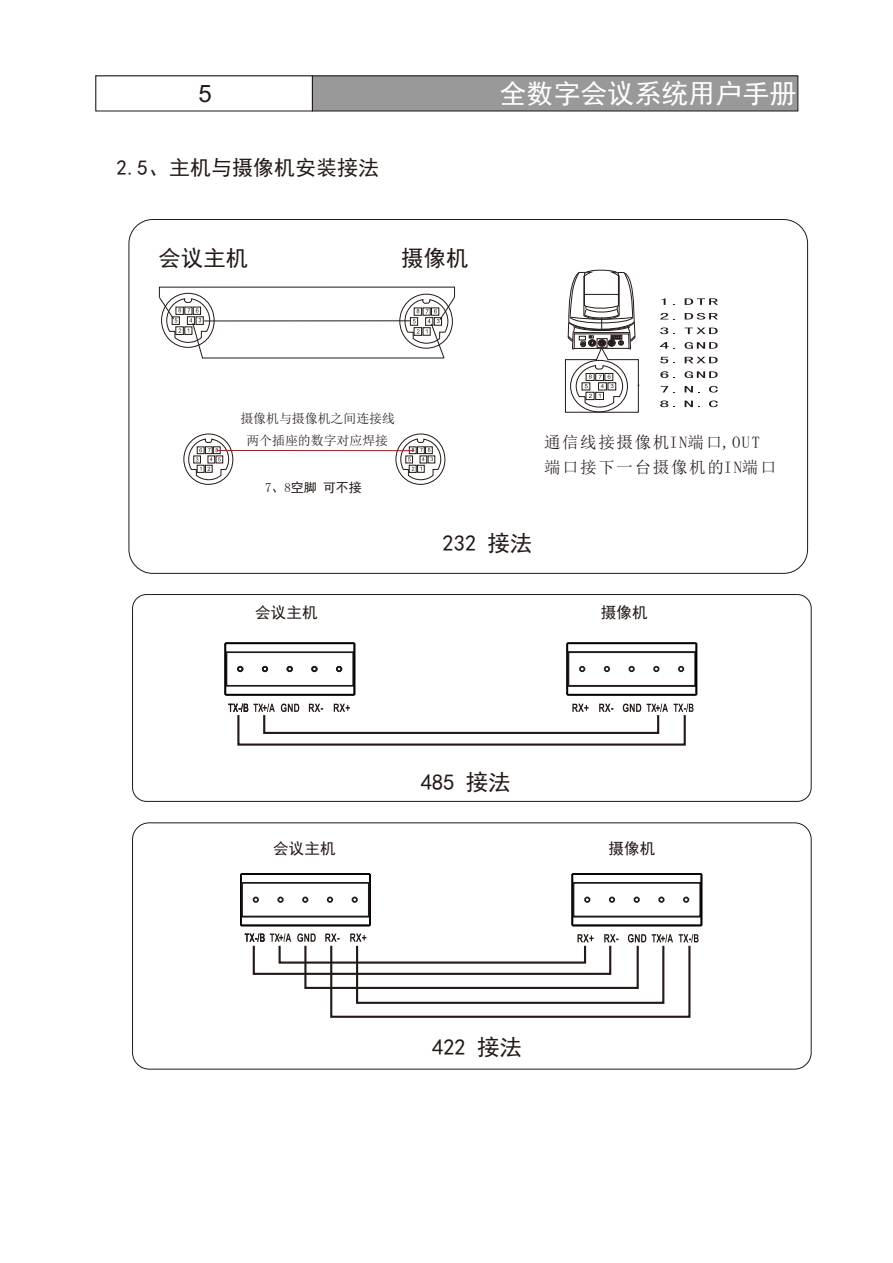
<style>
.page{position:relative;width:893px;height:1263px;background:#fff}
.page>*{position:absolute;margin:0;border:0;box-sizing:border-box;transform-origin:0 0}
.t1{font:27px "Sim Hei";color:#fff}
.t2{font:24px "Arial";color:#231916}
.t3{font:22.5px "Sim Hei";color:#231916}
.t4{font:21px "Sim Hei";color:#231916}
.t5{font:16.5px/25px "Sim Sun";letter-spacing:.1em;color:#231916}
.t6{font:15.6px "Sim Hei";color:#231916}
.t7{font:12.9px/22.4px "Sim Sun";color:#231916;text-align:center}
.t8{font:12.9px "Sim Hei";color:#231916}
.s1{font-family:"Sim Sun"}
</style>
<div class="page">
<div style="left:96px;top:76px;width:702px;height:35px;background:#999"></div>
<svg style="left:95px;top:75px;width:218px;height:37px;background:#f0f0f0"></svg>
<div style="left:312px;top:75px;width:486px;height:36px;border:1px solid #231916"></div>
<div style="left:396px;top:434px;width:49px;height:51px;border:1px solid #231916;border-radius:50%"></div>
<svg style="left:400px;top:439px;width:41px;height:41px"></svg>
<div style="left:184px;top:434px;width:49px;height:51px;border:1px solid #231916;border-radius:50%"></div>
<svg style="left:188px;top:439px;width:41px;height:41px"></svg>
<hr style="left:217px;top:450px;width:197px;height:1px;background:#e60013">
<svg style="left:281px;top:703px;width:18px;height:9px"></svg>
<svg style="left:309px;top:704px;width:14px;height:8px"></svg>
<svg style="left:334px;top:704px;width:16px;height:8px"></svg>
<hr style="left:354px;top:643px;width:1px;height:52px;background:#000">
<hr style="left:225px;top:642px;width:129px;height:2px;background:#000">
<hr style="left:224px;top:643px;width:2px;height:52px;background:#000">
<hr style="left:225px;top:694px;width:129px;height:2px;background:#000">
<svg style="left:226px;top:650px;width:128px;height:37px"></svg>
<hr style="left:567px;top:642px;width:129px;height:2px;background:#000">
<hr style="left:566px;top:643px;width:2px;height:52px;background:#000">
<hr style="left:567px;top:694px;width:129px;height:2px;background:#000">
<svg style="left:567px;top:650px;width:128px;height:37px"></svg>
<svg style="left:623px;top:703px;width:18px;height:9px"></svg>
<svg style="left:599px;top:704px;width:14px;height:8px"></svg>
<svg style="left:572px;top:704px;width:17px;height:8px"></svg>
<div style="left:237px;top:714px;width:449px;height:32px;border:2px solid #231916"></div>
<div style="left:263px;top:714px;width:396px;height:20px;border:2px solid #231916"></div>
<hr style="left:369px;top:874px;width:2px;height:51px;background:#000">
<hr style="left:241px;top:873px;width:129px;height:2px;background:#000">
<hr style="left:240px;top:874px;width:2px;height:51px;background:#000">
<hr style="left:241px;top:924px;width:129px;height:2px;background:#000">
<svg style="left:241px;top:881px;width:129px;height:37px"></svg>
<div style="left:253px;top:896px;width:6px;height:7px;border:2px solid #231916;border-radius:50%"></div>
<div style="left:277px;top:896px;width:7px;height:7px;border:2px solid #231916;border-radius:50%"></div>
<div style="left:302px;top:896px;width:6px;height:7px;border:2px solid #231916;border-radius:50%"></div>
<div style="left:327px;top:896px;width:6px;height:7px;border:2px solid #231916;border-radius:50%"></div>
<div style="left:352px;top:896px;width:6px;height:7px;border:2px solid #231916;border-radius:50%"></div>
<hr style="left:572px;top:873px;width:129px;height:2px;background:#000">
<hr style="left:571px;top:874px;width:2px;height:51px;background:#000">
<hr style="left:572px;top:924px;width:129px;height:2px;background:#000">
<svg style="left:572px;top:881px;width:129px;height:37px"></svg>
<div style="left:584px;top:896px;width:6px;height:7px;border:2px solid #231916;border-radius:50%"></div>
<div style="left:609px;top:896px;width:6px;height:7px;border:2px solid #231916;border-radius:50%"></div>
<div style="left:634px;top:896px;width:6px;height:7px;border:2px solid #231916;border-radius:50%"></div>
<div style="left:658px;top:896px;width:6px;height:7px;border:2px solid #231916;border-radius:50%"></div>
<div style="left:683px;top:896px;width:6px;height:7px;border:2px solid #231916;border-radius:50%"></div>
<div style="left:253px;top:945px;width:358px;height:30px;border:2px solid #231916"></div>
<div style="left:279px;top:945px;width:307px;height:19px;border:2px solid #231916"></div>
<div style="left:304px;top:945px;width:335px;height:44px;border:2px solid #231916"></div>
<div style="left:330px;top:945px;width:360px;height:73px;border:2px solid #231916"></div>
<div style="left:356px;top:945px;width:308px;height:59px;border:2px solid #231916"></div>
<svg style="left:159px;top:297px;width:296px;height:61px"></svg>
<svg style="left:565px;top:269px;width:74px;height:144px"></svg>
<svg style="left:661px;top:298px;width:4px;height:7px"></svg>
<svg style="left:685px;top:298px;width:33px;height:7px"></svg>
<svg style="left:660px;top:313px;width:15px;height:7px"></svg>
<svg style="left:685px;top:313px;width:33px;height:7px"></svg>
<svg style="left:660px;top:327px;width:15px;height:7px"></svg>
<svg style="left:685px;top:328px;width:33px;height:6px"></svg>
<svg style="left:660px;top:342px;width:15px;height:7px"></svg>
<svg style="left:684px;top:342px;width:34px;height:7px"></svg>
<svg style="left:660px;top:357px;width:15px;height:6px"></svg>
<svg style="left:685px;top:357px;width:33px;height:6px"></svg>
<svg style="left:660px;top:371px;width:15px;height:7px"></svg>
<svg style="left:684px;top:371px;width:34px;height:7px"></svg>
<svg style="left:661px;top:386px;width:14px;height:7px"></svg>
<svg style="left:685px;top:386px;width:14px;height:7px"></svg>
<svg style="left:709px;top:386px;width:9px;height:7px"></svg>
<svg style="left:660px;top:400px;width:15px;height:7px"></svg>
<svg style="left:685px;top:401px;width:14px;height:6px"></svg>
<svg style="left:709px;top:400px;width:9px;height:7px"></svg>
<svg style="left:228px;top:703px;width:47px;height:9px"></svg>
<svg style="left:647px;top:703px;width:46px;height:9px"></svg>
<svg style="left:297px;top:933px;width:19px;height:9px"></svg>
<svg style="left:325px;top:933px;width:15px;height:9px"></svg>
<svg style="left:350px;top:933px;width:16px;height:9px"></svg>
<svg style="left:245px;top:933px;width:46px;height:9px"></svg>
<svg style="left:679px;top:934px;width:20px;height:8px"></svg>
<svg style="left:628px;top:934px;width:18px;height:8px"></svg>
<svg style="left:604px;top:934px;width:14px;height:8px"></svg>
<svg style="left:577px;top:934px;width:17px;height:8px"></svg>
<svg style="left:652px;top:934px;width:21px;height:8px"></svg>
<hr style="left:695px;top:643px;width:2px;height:52px;background:#000">
<hr style="left:701px;top:874px;width:1px;height:51px;background:#000">
<div style="left:132px;top:594px;width:679px;height:208px;border:1px solid #231916;border-radius:14px"></div>
<div style="left:132px;top:823px;width:679px;height:246px;border:1px solid #231916;border-radius:17px"></div>
<h2 class="t2" style="left:198px;top:85px;width:15px">5</h2>
<h1 class="t1" style="left:499px;top:80px;width:298px">全数字会议系统用户手册</h1>
<p class="t4" style="left:117px;top:157px;width:264px">2.5、主机与摄像机安装接法</p>
<h3 class="t3" style="left:159px;top:247px;width:91px">会议主机</h3>
<h3 class="t3" style="left:401px;top:247px;width:69px">摄像机</h3>
<p class="t7" style="left:240px;top:407px;width:156px">摄像机与摄像机之间连接线两个插座的数字对应焊接</p>
<p class="t8" style="left:265px;top:481px;width:98px"><span class="s1">7</span>、<span class="s1">8</span>空脚 可不接</p>
<p class="t5" style="left:544px;top:430px;width:234px">通信线接摄像机IN端口,OUT端口接下一台摄像机的IN端口</p>
<h3 class="t3" style="left:443px;top:532px;width:91px">232 接法</h3>
<p class="t6" style="left:255px;top:605px;width:64px">会议主机</p>
<p class="t6" style="left:601px;top:605px;width:48px">摄像机</p>
<h3 class="t3" style="left:421px;top:770px;width:91px">485 接法</h3>
<p class="t6" style="left:273px;top:841px;width:64px">会议主机</p>
<p class="t6" style="left:608px;top:841px;width:48px">摄像机</p>
<h3 class="t3" style="left:432px;top:1035px;width:91px">422 接法</h3>
</div>
